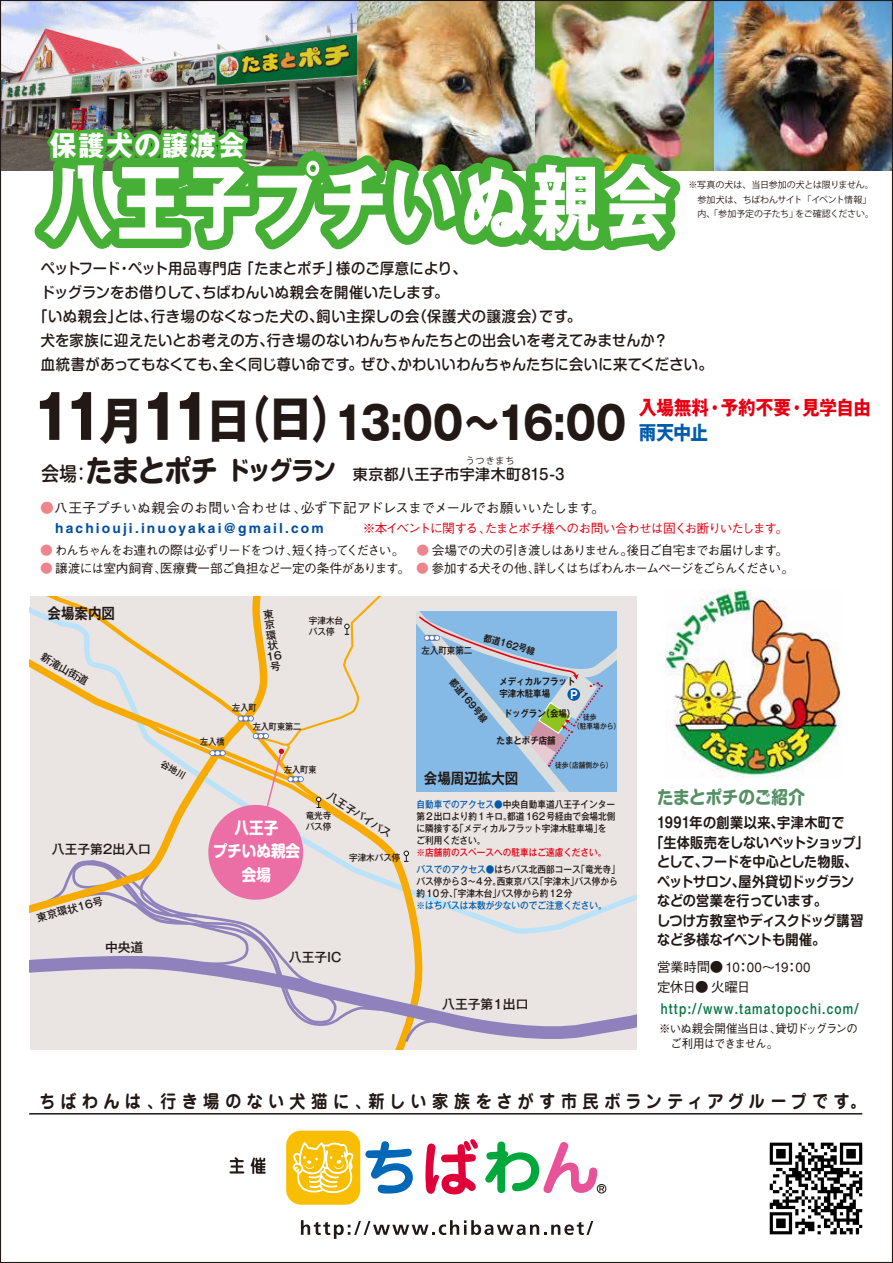
<style>
.page{position:relative;width:893px;height:1263px;background:#fff}
.page>*{position:absolute;margin:0;border:0;box-sizing:border-box;transform-origin:0 0}
.t1{font:700 82.5px "Gothic MB101";letter-spacing:.025em;color:#fff;scale:.83 1}
.t2{font:700 45px "Gothic MB101";letter-spacing:-.05em;color:#221815;scale:.9 1}
.t3{font:700 30px "Shin M Go";letter-spacing:-.025em;color:#221815;scale:.9 1}
.t4{font:700 27.9px "Gothic MB101";letter-spacing:.06em;color:#fff;scale:.95 1}
.t5{font:700 19.5px "Gothic MB101";letter-spacing:-.005em;color:#e60012;scale:.9 1}
.t6{font:700 19.5px "Gothic MB101";color:#005bac;scale:.9 1}
.t7{font:700 18px "Jun 501";letter-spacing:.32em;color:#221815;scale:.9 1}
.t8{font:700 18px "Shin M Go";letter-spacing:-.015em;color:#569065;scale:.92 1}
.t9{font:700 16.2px/23.1px "Shin M Go";color:#fff;text-align:center;scale:.9 1}
.t10{font:500 15px "Shin M Go";letter-spacing:.02em;color:#221815;scale:.95 1}
.t11{font:500 15px "Shin M Go";letter-spacing:.04em;color:#221815;scale:.95 1}
.t12{font:700 15px "Futo Go B101";letter-spacing:.1em;color:#00743f;scale:.8 1}
.t13{font:500 15px "Shin M Go";letter-spacing:.02em;color:#221815}
.t14{font:15px "Gothic MB101 De B";color:#221815;scale:.9 1}
.t15{font:700 14.25px "Shin M Go De";color:#221815;scale:.92 1}
.t16{font:700 14.25px "Shin M Go De";letter-spacing:.035em;color:#221815;scale:.92 1}
.t17{font:700 14.25px "Shin M Go De";letter-spacing:-.045em;color:#221815;scale:.92 1}
.t18{font:500 13.8px "Gothic BBB";color:#221815}
.t19{font:13.8px "Midashi Go MB31";letter-spacing:.155em;color:#004ea2}
.t20{font:500 13.5px/19.5px "Gothic BBB";letter-spacing:-.02em;color:#221815}
.t21{font:500 12.75px "Gothic BBB";letter-spacing:-.1em;color:#221815}
.t22{font:500 12.75px "Gothic BBB";letter-spacing:-.085em;color:#e60012}
.t23{font:500 12.75px "Gothic MB101";color:#221815}
.t24{font:500 12px/15px "Gothic BBB";letter-spacing:-.085em;color:#221815;scale:.95 1}
.t25{font:700 11.25px "Gothic MB101";color:#fff;scale:.8 1}
.t26{font:500 10.5px/10.5px "Gothic MB101";color:#221815}
.t27{font:500 9.6px/12px "Gothic MB101";color:#221815;scale:.9 1}
.t28{font:500 9.6px "Gothic MB101";color:#e60012;scale:.9 1}
.t29{font:500 9.6px "Gothic MB101";color:#005bac;scale:.9 1}
.t30{font:9.3px/11.2px "Gothic MB101 De B";color:#221815;scale:.9 1}
.t31{font:500 9.3px "Gothic MB101";color:#221815;scale:.9 1}
.t32{font:9px/14.2px "Koz Go Pro";letter-spacing:-.02em;color:#221815}
.t33{font:500 9px/10.5px "Gothic MB101";color:#221815;scale:.95 1}
.t34{font:500 9px "Gothic MB101";color:#221815;scale:.9 1}
.t35{font:500 7.5px/9.3px "Gothic MB101";color:#221815;scale:.9 1}
.s1{font-size:60.6px}
.s2{font-size:50.55px}
.s3{font-weight:500;font-size:19.5px}
.s4{font-size:25.5px}
.s5{color:#ee858c}
.s6{color:#005bac}
</style>
<div class="page">
<img style="left:0;top:0;width:893px;height:1263px">
<img style="left:666px;top:589px;width:176px;height:188px">
<svg style="left:301px;top:1220px;width:292px;height:19px"></svg>
<svg style="left:230px;top:1157px;width:14px;height:16px"></svg>
<svg style="left:251px;top:1157px;width:15px;height:17px"></svg>
<div style="left:286px;top:1130px;width:74px;height:75px;background:#fabe00;border-radius:15px"></div>
<svg style="left:293px;top:1142px;width:60px;height:51px"></svg>
<svg style="left:365px;top:1141px;width:48px;height:52px"></svg>
<svg style="left:425px;top:1139px;width:53px;height:55px"></svg>
<svg style="left:485px;top:1141px;width:119px;height:52px"></svg>
<div style="left:597px;top:1184px;width:9px;height:9px;border:1px solid #221815;border-radius:50%"></div>
<svg style="left:30px;top:597px;width:587px;height:453px;background:#dad5d7"></svg>
<h3 class="t4" style="left:52px;top:127px;width:206px">保護犬の譲渡会</h3>
<h1 class="t1" style="left:49px;top:151px;width:759px">八王子プチいぬ親会</h1>
<p class="t32" style="left:688px;top:178px;width:187px">※写真の犬は、当日参加の犬とは限りません。　参加犬は、ちばわんサイト「イベント情報」　内、「参加予定の子たち」をご確認ください。</p>
<p class="t10" style="left:41px;top:257px;width:450px">ペットフード・ペット用品専門店 「たまとポチ」様のご厚意により、</p>
<p class="t10" style="left:41px;top:281px;width:431px">ドッグランをお借りして、ちばわんいぬ親会を開催いたします。</p>
<p class="t11" style="left:34px;top:305px;width:578px">「いぬ親会」とは、行き場のなくなった犬の、飼い主探しの会（保護犬の譲渡会）です。</p>
<p class="t10" style="left:41px;top:329px;width:677px">犬を家族に迎えたいとお考えの方、行き場のないわんちゃんたちとの出会いを考えてみませんか？　</p>
<p class="t10" style="left:41px;top:353px;width:709px">血統書があってもなくても、全く同じ尊い命です。ぜひ、かわいいわんちゃんたちに会いに来てください。</p>
<h2 class="t2" style="left:31px;top:391px;width:663px"><span class="s1">11</span><span class="s2">月</span><span class="s1">11</span><span class="s2">日（日）</span>13:00～16:00</h2>
<h3 class="t3" style="left:41px;top:448px;width:329px"><span class="s3">会場：</span>たまとポチ <span class="s4">ドッグラン</span></h3>
<p class="t32" style="left:466px;top:453px;width:50px">うつきまち</p>
<p class="t13" style="left:353px;top:464px;width:213px">東京都八王子市宇津木町815-3</p>
<h3 class="t5" style="left:639px;top:394px;width:259px">入場無料・予約不要・見学自由</h3>
<h3 class="t6" style="left:639px;top:419px;width:78px">雨天中止</h3>
<p class="t18" style="left:40px;top:500px;width:566px"><span class="s5">●</span>八王子プチいぬ親会のお問い合わせは、必ず下記アドレスまでメールでお願いいたします。</p>
<p class="t19" style="left:55px;top:519px;width:270px">hachiouji.inuoyakai@gmail.com</p>
<p class="t22" style="left:363px;top:521px;width:427px">※本イベントに関する、たまとポチ様へのお問い合わせは固くお断りいたします。</p>
<p class="t21" style="left:40px;top:543px;width:749px"><span class="s5">●</span> わんちゃんをお連れの際は必ずリードをつけ、短く持ってください。　 <span class="s5">●</span> 会場での犬の引き渡しはありません。後日ご自宅までお届けします。</p>
<p class="t21" style="left:40px;top:561px;width:755px"><span class="s5">●</span> 譲渡には室内飼育、医療費一部ご負担など一定の条件があります。　<span class="s5">●</span> 参加する犬その他、詳しくはちばわんホームページをごらんください。</p>
<p class="t14" style="left:48px;top:603px;width:77px">会場案内図</p>
<p class="t26" style="left:45px;top:651px;width:54px;rotate:29deg">新滝山街道</p>
<p class="t23" style="left:52px;top:840px;width:100px">八王子第2出入口</p>
<p class="t26" style="left:35px;top:912px;width:70px;rotate:-15deg">東京環状16号</p>
<p class="t23" style="left:105px;top:938px;width:40px">中央道</p>
<p class="t26" style="left:259px;top:609px;width:17px;rotate:-8deg">東<br>京<br>環<br>状<br>16号</p>
<p class="t33" style="left:309px;top:615px;width:38px">宇津木台バス停</p>
<p class="t34" style="left:200px;top:735px;width:28px">左入橋</p>
<p class="t34" style="left:232px;top:702px;width:29px">左入町</p>
<p class="t34" style="left:253px;top:720px;width:55px">左入町東第二</p>
<p class="t34" style="left:284px;top:764px;width:38px">左入町東</p>
<p class="t26" style="left:332px;top:790px;width:75px;rotate:32deg">八王子バイパス</p>
<p class="t33" style="left:306px;top:810px;width:29px">竜光寺バス停</p>
<p class="t9" style="left:213px;top:815px;width:99px">八王子<br>プチいぬ親会会場</p>
<p class="t33" style="left:349px;top:852px;width:55px">宇津木バス停</p>
<p class="t30" style="left:486px;top:631px;width:60px;rotate:16deg">都道162号線</p>
<p class="t30" style="left:457px;top:676px;width:60px;rotate:50deg">都道169号線</p>
<p class="t31" style="left:422px;top:644px;width:58px">左入町東第二</p>
<p class="t30" style="left:499px;top:675px;width:86px">メディカルフラット宇津木駐車場</p>
<p class="t25" style="left:570px;top:687px;width:11px">P</p>
<p class="t30" style="left:504px;top:706px;width:81px">ドッグラン（会場）</p>
<p class="t35" style="left:573px;top:711px;width:54px;text-indent:3px">　徒歩<br>（駐車場から）</p>
<p class="t30" style="left:497px;top:734px;width:67px">たまとポチ店舗</p>
<p class="t14" style="left:424px;top:767px;width:106px">会場周辺拡大図</p>
<p class="t35" style="left:555px;top:760px;width:65px">徒歩（店舗側から）</p>
<p class="t27" style="left:416px;top:798px;width:223px"><span class="s6">自動車でのアクセス●</span>中央自動車道八王子インター第2出口より約1キロ。都道162号経由で会場北側に隣接する「メディカルフラット宇津木駐車場」をご利用ください。</p>
<p class="t28" style="left:416px;top:846px;width:213px">※店舗前のスペースへの駐車はご遠慮ください。</p>
<p class="t27" style="left:417px;top:863px;width:227px"><span class="s6">バスでのアクセス●</span>はちバス北西部コース「竜光寺」バス停から3～4分。西東京バス「宇津木」バス停から約10分、「宇津木台」バス停から約12分</p>
<p class="t29" style="left:417px;top:899px;width:213px">※はちバスは本数が少ないのでご注意ください。</p>
<p class="t23" style="left:289px;top:948px;width:54px">八王子IC</p>
<p class="t23" style="left:442px;top:995px;width:88px">八王子第1出口</p>
<p class="t8" style="left:657px;top:784px;width:162px">たまとポチのご紹介</p>
<p class="t16" style="left:657px;top:812px;width:205px">1991年の創業以来、宇津木町で</p>
<p class="t15" style="left:650px;top:832px;width:239px">「生体販売をしないペットショップ」</p>
<p class="t15" style="left:657px;top:851px;width:219px">として、フードを中心とした物販、</p>
<p class="t17" style="left:657px;top:871px;width:216px">ペットサロン、屋外貸切ドッグラン</p>
<p class="t15" style="left:657px;top:890px;width:186px">などの営業を行っています。</p>
<p class="t15" style="left:657px;top:910px;width:226px">しつけ方教室やディスクドッグ講習</p>
<p class="t15" style="left:657px;top:929px;width:184px">など多様なイベントも開催。</p>
<p class="t20" style="left:657px;top:958px;width:155px">営業時間● 10：00～19：00定休日● 火曜日</p>
<p class="t12" style="left:661px;top:999px;width:249px">http://www.tamatopochi.com/</p>
<p class="t24" style="left:659px;top:1022px;width:211px">※いぬ親会開催当日は、貸切ドッグランの　ご利用はできません。</p>
<p class="t7" style="left:40px;top:1088px;width:920px">ちばわんは、行き場のない犬猫に、新しい家族をさがす市民ボランティアグループです。</p>
</div>
